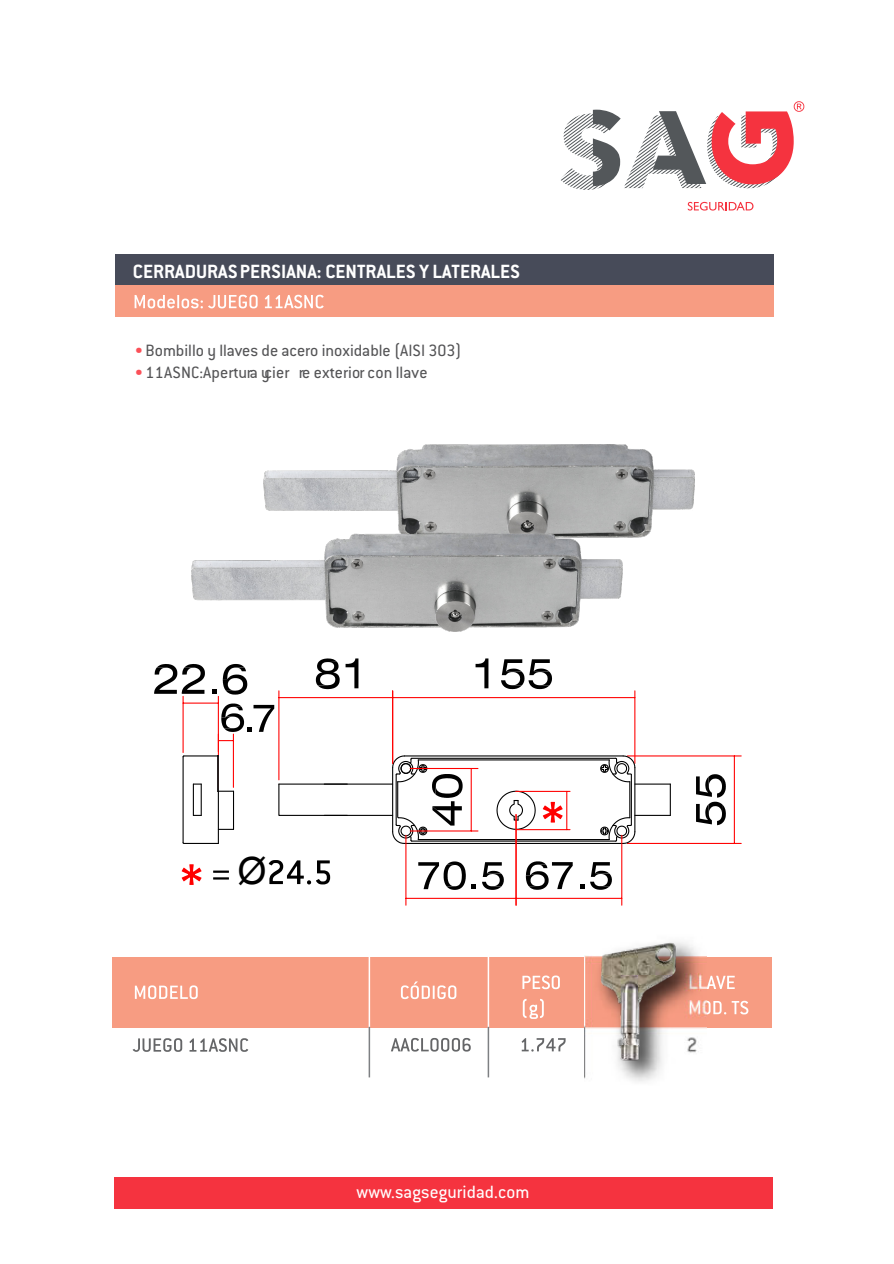
<style>
.page{position:relative;width:894px;height:1264px;background:#fff}
.page>*{position:absolute;margin:0;border:0;box-sizing:border-box;transform-origin:0 0}
.t1{font:37.5px "Arial";color:#000}
.t2{font:700 21px "Conduit ITC";color:#fff}
.t3{font:19.5px "Conduit ITC Std";letter-spacing:.01em;color:#fff}
.t4{font:18px "Conduit ITC Std";color:#545456}
.s1{color:#fb5058}
</style>
<div class="page">
<div style="left:115px;top:254px;width:658px;height:32px;background:#474b59"></div>
<div style="left:115px;top:285px;width:658px;height:32px;background:#f79c82"></div>
<div style="left:115px;top:1176px;width:657px;height:32px;background:#f5333f"></div>
<svg style="left:687px;top:202px;width:66px;height:8px"></svg>
<svg style="left:561px;top:101px;width:243px;height:89px"></svg>
<div style="left:112px;top:957px;width:659px;height:70px;background:#f79c82"></div>
<hr style="left:368px;top:956px;width:2px;height:71px;background:#fff">
<hr style="left:487px;top:956px;width:2px;height:71px;background:#fff">
<hr style="left:368px;top:1026px;width:2px;height:51px;background:#7e8083">
<hr style="left:487px;top:1026px;width:2px;height:51px;background:#7e8083">
<svg style="left:134px;top:295px;width:123px;height:13px"></svg>
<svg style="left:265px;top:295px;width:58px;height:13px"></svg>
<svg style="left:135px;top:985px;width:63px;height:14px"></svg>
<svg style="left:401px;top:981px;width:55px;height:18px"></svg>
<svg style="left:522px;top:975px;width:37px;height:14px"></svg>
<svg style="left:522px;top:998px;width:21px;height:20px"></svg>
<svg style="left:133px;top:1038px;width:49px;height:13px"></svg>
<svg style="left:189px;top:1038px;width:59px;height:13px"></svg>
<svg style="left:391px;top:1038px;width:79px;height:13px"></svg>
<svg style="left:521px;top:1038px;width:44px;height:13px"></svg>
<svg style="left:706px;top:975px;width:28px;height:14px"></svg>
<svg style="left:706px;top:1000px;width:42px;height:14px"></svg>
<img style="left:584px;top:944px;width:122px;height:138px">
<img style="left:586px;top:942px;width:102px;height:125px">
<img style="left:192px;top:444px;width:502px;height:187px">
<hr style="left:233px;top:791px;width:1px;height:38px;background:#000">
<hr style="left:634px;top:767px;width:1px;height:64px;background:#000">
<hr style="left:630px;top:774px;width:1px;height:50px;background:#000">
<hr style="left:218px;top:756px;width:1px;height:87px;background:#000">
<hr style="left:182px;top:756px;width:2px;height:86px;background:#000">
<hr style="left:627px;top:755px;width:114px;height:1px;background:#f00">
<hr style="left:627px;top:843px;width:114px;height:1px;background:#f00">
<hr style="left:733px;top:756px;width:1px;height:87px;background:#f00">
<svg style="left:696px;top:774px;width:29px;height:51px"></svg>
<hr style="left:404px;top:843px;width:219px;height:1px;background:#000">
<hr style="left:411px;top:840px;width:204px;height:1px;background:#000">
<hr style="left:418px;top:839px;width:191px;height:1px;background:#000">
<svg style="left:599px;top:816px;width:37px;height:28px"></svg>
<svg style="left:182px;top:841px;width:37px;height:3px"></svg>
<svg style="left:218px;top:828px;width:15px;height:2px"></svg>
<hr style="left:404px;top:755px;width:219px;height:1px;background:#000">
<hr style="left:418px;top:759px;width:191px;height:1px;background:#000">
<hr style="left:411px;top:757px;width:204px;height:2px;background:#000">
<hr style="left:634px;top:691px;width:1px;height:72px;background:#f00">
<hr style="left:392px;top:697px;width:242px;height:1px;background:#f00">
<svg style="left:475px;top:658px;width:13px;height:30px"></svg>
<svg style="left:501px;top:659px;width:51px;height:30px"></svg>
<hr style="left:392px;top:691px;width:1px;height:72px;background:#f00">
<hr style="left:278px;top:691px;width:1px;height:89px;background:#f00">
<hr style="left:279px;top:697px;width:113px;height:1px;background:#f00">
<svg style="left:316px;top:658px;width:23px;height:31px"></svg>
<svg style="left:345px;top:658px;width:13px;height:30px"></svg>
<svg style="left:278px;top:783px;width:70px;height:33px"></svg>
<hr style="left:324px;top:814px;width:68px;height:2px;background:#000">
<hr style="left:324px;top:783px;width:68px;height:1px;background:#000">
<svg style="left:496px;top:790px;width:40px;height:40px"></svg>
<hr style="left:182px;top:696px;width:2px;height:56px;background:#f00">
<hr style="left:218px;top:696px;width:1px;height:55px;background:#f00">
<hr style="left:183px;top:702px;width:35px;height:1px;background:#f00">
<hr style="left:218px;top:734px;width:1px;height:54px;background:#f00">
<hr style="left:233px;top:734px;width:1px;height:53px;background:#f00">
<svg style="left:219px;top:740px;width:14px;height:1px"></svg>
<svg style="left:154px;top:664px;width:51px;height:30px"></svg>
<svg style="left:212px;top:689px;width:5px;height:5px"></svg>
<svg style="left:223px;top:664px;width:24px;height:30px"></svg>
<img style="left:218px;top:755px;width:1px;height:35px">
<hr style="left:634px;top:814px;width:36px;height:2px;background:#000">
<hr style="left:634px;top:783px;width:36px;height:1px;background:#000">
<hr style="left:629px;top:781px;width:1px;height:36px;background:#000">
<svg style="left:599px;top:754px;width:37px;height:28px"></svg>
<hr style="left:669px;top:784px;width:1px;height:31px;background:#000">
<hr style="left:201px;top:784px;width:1px;height:31px;background:#000">
<hr style="left:193px;top:784px;width:1px;height:31px;background:#000">
<hr style="left:184px;top:755px;width:34px;height:1px;background:#000">
<svg style="left:193px;top:814px;width:8px;height:2px"></svg>
<svg style="left:218px;top:790px;width:15px;height:1px"></svg>
<hr style="left:405px;top:835px;width:1px;height:70px;background:#f00">
<hr style="left:406px;top:897px;width:110px;height:1px;background:#f00">
<svg style="left:418px;top:861px;width:47px;height:28px"></svg>
<svg style="left:471px;top:884px;width:5px;height:5px"></svg>
<svg style="left:482px;top:862px;width:22px;height:27px"></svg>
<hr style="left:621px;top:835px;width:1px;height:70px;background:#f00">
<hr style="left:515px;top:814px;width:1px;height:91px;background:#f00">
<hr style="left:516px;top:897px;width:105px;height:1px;background:#f00">
<svg style="left:221px;top:703px;width:53px;height:29px"></svg>
<svg style="left:526px;top:861px;width:46px;height:28px"></svg>
<svg style="left:580px;top:884px;width:4px;height:5px"></svg>
<svg style="left:590px;top:862px;width:22px;height:27px"></svg>
<hr style="left:410px;top:768px;width:68px;height:1px;background:#f00">
<hr style="left:410px;top:830px;width:68px;height:1px;background:#f00">
<hr style="left:470px;top:768px;width:1px;height:63px;background:#f00">
<svg style="left:391px;top:754px;width:71px;height:90px"></svg>
<hr style="left:515px;top:791px;width:55px;height:1px;background:#f00">
<hr style="left:515px;top:829px;width:55px;height:1px;background:#f00">
<hr style="left:566px;top:791px;width:1px;height:38px;background:#f00">
<svg style="left:542px;top:802px;width:20px;height:20px"></svg>
<svg style="left:213px;top:870px;width:16px;height:9px"></svg>
<svg style="left:269px;top:860px;width:61px;height:24px"></svg>
<svg style="left:182px;top:864px;width:19px;height:21px"></svg>
<p class="t2" style="left:133px;top:264px;width:388px">CERRADURASPERSIANA: CENTRALES Y LATERALES</p>
<p class="t4" style="left:134px;top:345px;width:329px"><span class="s1">•</span>Bombillo y llaves de acero inoxidable (AISI 303)</p>
<p class="t4" style="left:134px;top:366px;width:294px"><span class="s1">•</span>11ASNC:Apertura ycier re exterior con llave</p>
<h1 class="t1" style="left:237px;top:856px;width:31px">Ø</h1>
<p class="t3" style="left:356px;top:1186px;width:174px">www.sagseguridad.com</p>
</div>
